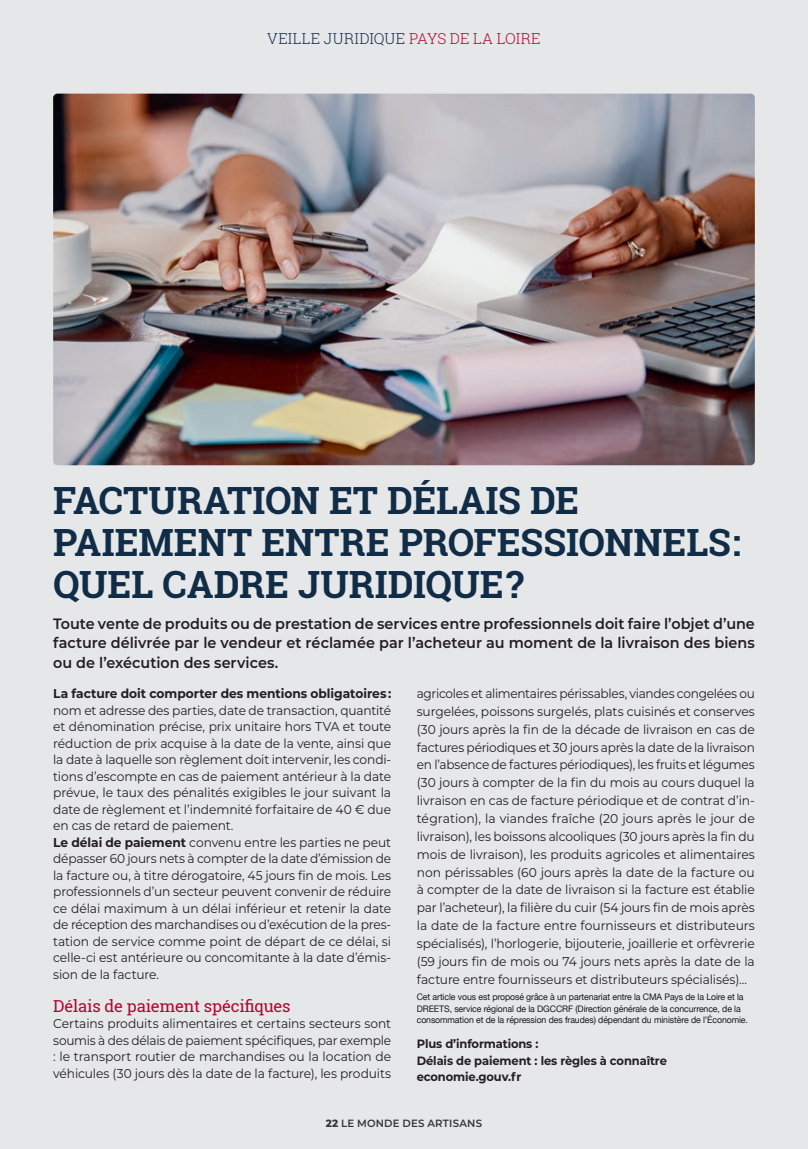
<style>
.page{position:relative;width:808px;height:1149px;background:#fff}
.page>*{position:absolute;margin:0;border:0;box-sizing:border-box;transform-origin:0 0}
.t1{font:700 37.5px/42px "Roboto Slab";letter-spacing:-.005em;color:#102c47}
.t2{font:16.5px "Roboto Slab";letter-spacing:-.01em;color:#b00630}
.t3{font:600 15px/19.5px "Montserrat";color:#231f20;text-align:justify;scale:.96 1}
.t4{font:300 15px "Roboto Slab";letter-spacing:.02em;color:#102c47}
.t5{font:12.75px/16.5px "Montserrat";letter-spacing:-.01em;color:#231f20;scale:.96 1}
.t6{font:12.75px/17.9px "Montserrat";letter-spacing:-.01em;color:#231f20;text-align:justify;scale:.95 1}
.t7{font:700 12.75px "Montserrat";color:#231f20;scale:.96 1}
.t8{font:700 12px/16.4px "Montserrat";letter-spacing:-.01em;color:#231f20;scale:.96 1}
.t9{font:600 10.5px "Montserrat";letter-spacing:.02em;color:#363536}
.t10{font:9px/11.9px "Helvetica Neue";letter-spacing:-.01em;color:#191919}
.s1{color:#b00630}
.s2{font-weight:700}
.s3{font-weight:800}
</style>
<div class="page">
<div style="left:0;top:0;width:808px;height:1148px;background:#e6e7e9"></div>
<img style="left:53px;top:94px;width:702px;height:371px">
<p class="t4" style="left:267px;top:28px;width:275px">VEILLE JURIDIQUE <span class="s1">PAYS DE LA LOIRE</span></p>
<h1 class="t1" style="left:53px;top:479px;width:689px">FACTURATION ET DÉLAIS DE<br>PAIEMENT ENTRE PROFESSIONNELS :<br>QUEL CADRE JURIDIQUE ?</h1>
<p class="t3" style="left:53px;top:613px;width:732px">Toute vente de produits ou de prestation de services entre professionnels doit faire l’objet d’une facture délivrée par le vendeur et réclamée par l’acheteur au moment de la livraison des biens ou de l’exécution des services.</p>
<p class="t7" style="left:53px;top:684px;width:354px">La facture doit comporter des mentions obligatoires :</p>
<p class="t5" style="left:53px;top:701px;width:354px">nom et adresse des parties, date de transaction, quantité et dénomination précise, prix unitaire hors TVA et toute réduction de prix acquise à la date de la vente, ainsi que la date à laquelle son règlement doit intervenir, les condi&shy;tions d’escompte en cas de paiement antérieur à la date prévue, le taux des pénalités exigibles le jour suivant la date de règlement et l’indemnité forfaitaire de 40 € due en cas de retard de paiement.<br><span class="s2">Le délai de paiement</span> convenu entre les parties ne peut dépasser 60 jours nets à compter de la date d’émission de la facture ou, à titre dérogatoire, 45 jours fin de mois. Les professionnels d’un secteur peuvent convenir de réduire ce délai maximum à un délai inférieur et retenir la date de réception des marchandises ou d’exécution de la pres&shy;tation de service comme point de départ de ce délai, si celle-ci est antérieure ou concomitante à la date d’émis&shy;sion de la facture.</p>
<p class="t2" style="left:53px;top:994px;width:239px">Délais de paiement spécifiques</p>
<p class="t5" style="left:53px;top:1014px;width:354px;text-align:justify">Certains produits alimentaires et certains secteurs sont soumis à des délais de paiement spécifiques, par exemple : le transport routier de marchandises ou la location de véhicules (30 jours dès la date de la facture), les produits</p>
<p class="t6" style="left:417px;top:684px;width:357px">agricoles et alimentaires périssables, viandes congelées ou surgelées, poissons surgelés, plats cuisinés et conserves (30 jours après la fin de la décade de livraison en cas de factures périodiques et 30 jours après la date de la livraison en l’absence de factures périodiques), les fruits et légumes (30 jours à compter de la fin du mois au cours duquel la livraison en cas de facture périodique et de contrat d’in&shy;tégration), la viandes fraîche (20 jours après le jour de livraison), les boissons alcooliques (30 jours après la fin du mois de livraison), les produits agricoles et alimentaires non périssables (60 jours après la date de la facture ou à compter de la date de livraison si la facture est établie par l’acheteur), la filière du cuir (54 jours fin de mois après la date de la facture entre fournisseurs et distributeurs spécialisés), l’horlogerie, bijouterie, joaillerie et orfèvrerie (59 jours fin de mois ou 74 jours nets après la date de la facture entre fournisseurs et distributeurs spécialisés)…</p>
<p class="t10" style="left:417px;top:990px;width:333px">Cet article vous est proposé grâce à un partenariat entre la CMA Pays de la Loire et la<br>DREETS, service régional de la DGCCRF (Direction générale de la concurrence, de la consommation et de la répression des fraudes) dépendant du ministère de l’Économie.</p>
<p class="t8" style="left:417px;top:1034px;width:262px">Plus d’informations :<br>Délais de paiement : les règles à connaître economie.gouv.fr</p>
<p class="t9" style="left:326px;top:1115px;width:158px"><span class="s3">22</span> LE MONDE DES ARTISANS</p>
</div>
